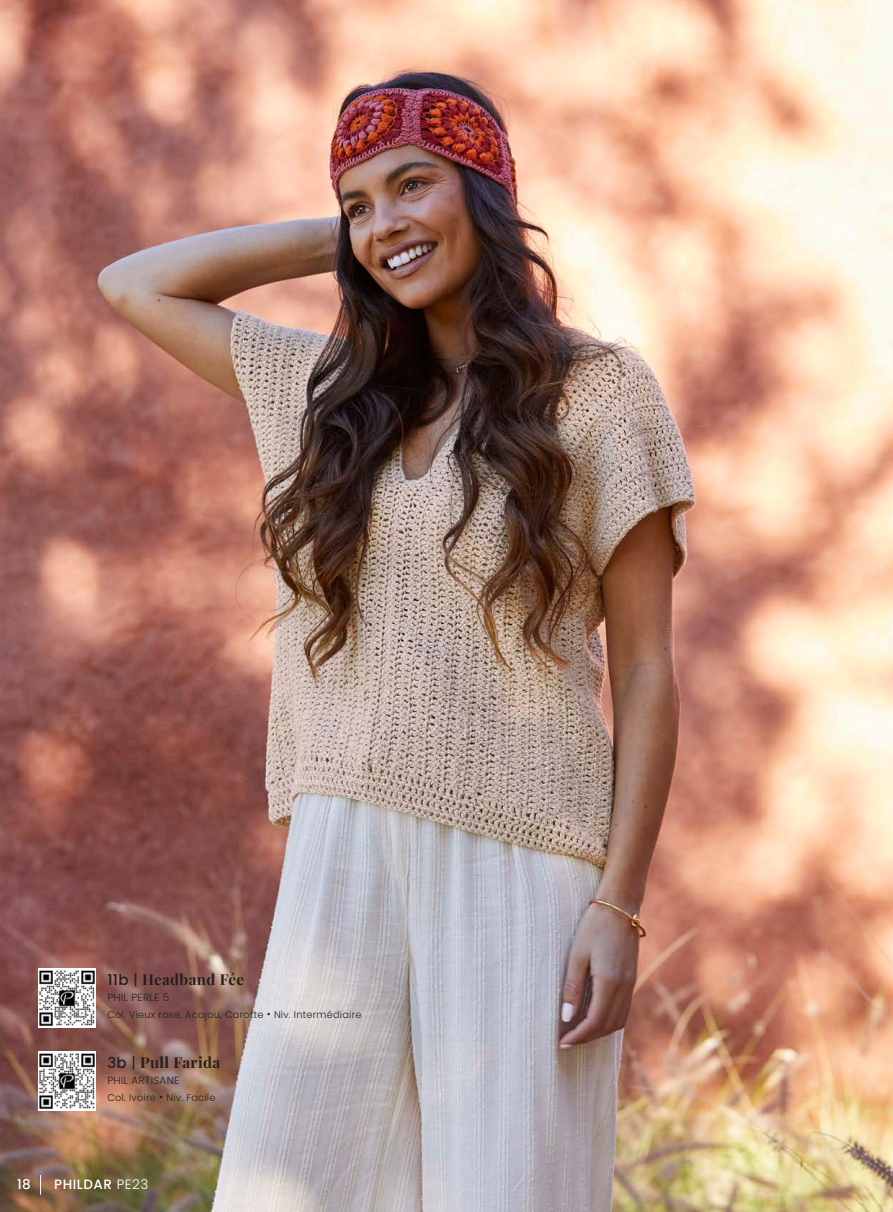
<style>
.page{position:relative;width:893px;height:1212px;background:#fff}
.page>*{position:absolute;margin:0;border:0;box-sizing:border-box;transform-origin:0 0}
.t1{font:700 15px "Playfair Display";letter-spacing:.025em;color:#231f20}
.t2{font:500 13.5px "Poppins";letter-spacing:.04em;color:#fff}
.t3{font:300 10.5px "Poppins";letter-spacing:.025em;color:#231f20}
.t4{font:300 9.75px "Poppins";letter-spacing:.025em;color:#231f20}
.s1{font-family:"Poppins";font-weight:500}
.s2{font-family:"Poppins";font-weight:400}
.s3{font-weight:300}
</style>
<div class="page">
<img style="left:0;top:0;width:893px;height:1212px">
<img style="left:38px;top:1051px;width:58px;height:60px">
<img style="left:38px;top:968px;width:58px;height:60px">
<svg style="left:40px;top:1175px;width:1px;height:19px"></svg>
<p class="t1" style="left:107px;top:969px;width:138px"><span class="s1">11b</span> <span class="s2">|</span> Headband Fée</p>
<p class="t3" style="left:107px;top:991px;width:64px">PHIL PERLE 5</p>
<p class="t4" style="left:107px;top:1008px;width:256px">Col. Vieux rose, Acajou, Carotte <sup>.</sup> Niv. Intermédiaire</p>
<p class="t1" style="left:107px;top:1052px;width:114px"><span class="s1">3b</span> <span class="s2">|</span> Pull Farida</p>
<p class="t3" style="left:107px;top:1074px;width:74px">PHIL ARTISANE</p>
<p class="t4" style="left:107px;top:1091px;width:110px">Col. Ivoire <sup>.</sup> Niv. Facile</p>
<h2 class="t2" style="left:17px;top:1176px;width:15px">18</h2>
<h2 class="t2" style="left:54px;top:1176px;width:96px">PHILDAR <span class="s3">PE23</span></h2>
</div>
